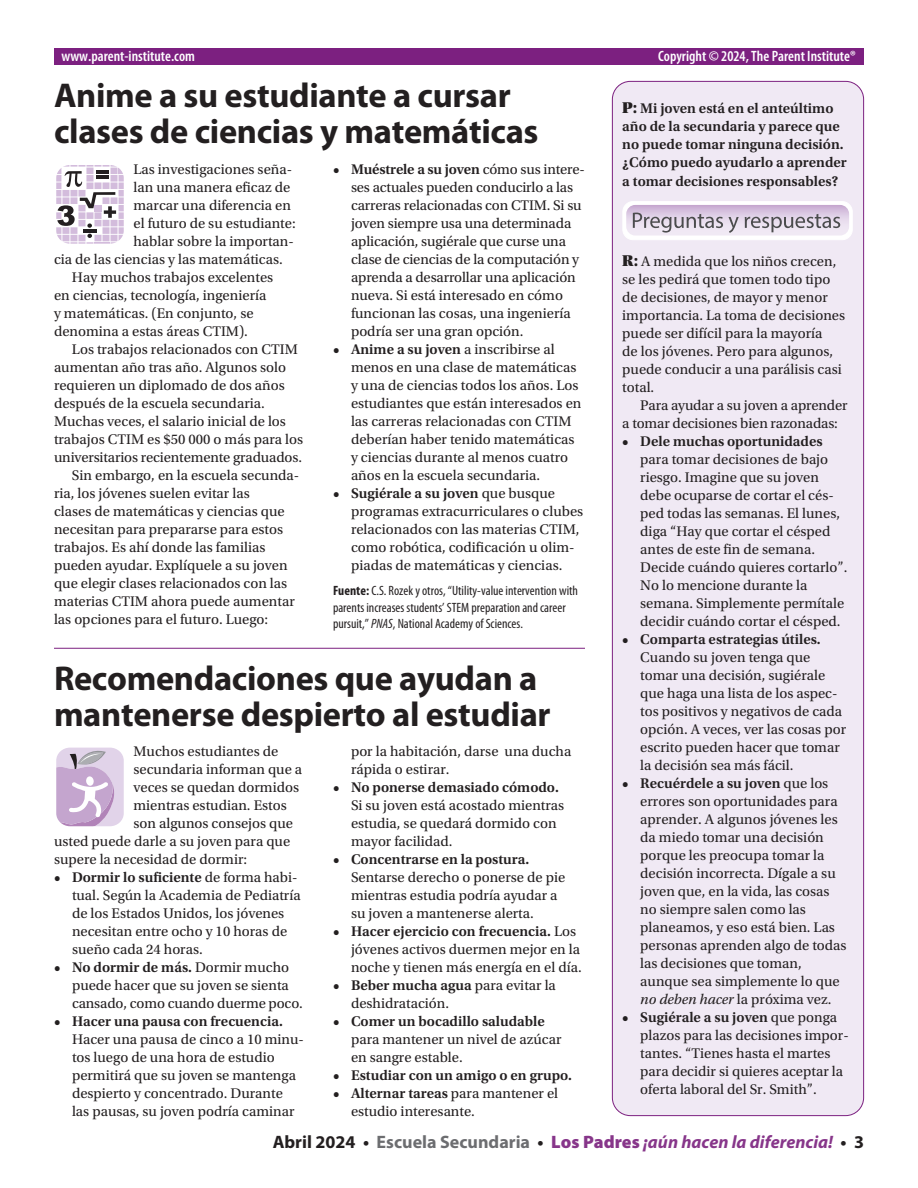
<style>
.page{position:relative;width:918px;height:1188px;background:#fff}
.page>*{position:absolute;margin:0;border:0;box-sizing:border-box;transform-origin:0 0}
.t1{font:700 34.5px/36px "Myriad Pro";letter-spacing:-.01em;color:#231f20}
.t2{font:italic 700 18px "Myriad Pro";color:#87368a}
.t3{font:600 condensed 15px "Myriad Pro";color:#fff}
.t4{font:14.7px/18px "Utopia Std";color:#231f20}
.t5{font:600 14.7px/18px "Utopia Std";color:#231f20}
.t6{font:condensed 13.5px/16.5px "Myriad Pro";color:#231f20}
.s1{font-weight:600}
.s2{font-weight:700}
.s3{font-style:italic}
.s4{font-family:"Utopia Std Black Headline";font-weight:400;font-size:16.5px}
.s5{font-family:"Utopia Std Black Headline";font-size:16.5px}
.s6{font-style:normal;color:#231f20}
.s7{font-style:normal;color:#6c6d70}
.s8{font-weight:900;font-style:normal}
</style>
<div class="page">
<div style="left:612px;top:81px;width:252px;height:1035px;background:#f0e9f4;border-radius:18px"></div>
<div style="left:54px;top:49px;width:810px;height:16px;background:#7c2080"></div>
<div style="left:623px;top:202px;width:229px;height:38px;background:#fff;border-radius:10px"></div>
<div style="left:622px;top:201px;width:231px;height:39px;border:1px solid #fff;border-radius:10px"></div>
<svg style="left:626px;top:205px;width:223px;height:31px;background:#cec1d3"></svg>
<svg style="left:56px;top:165px;width:68px;height:79px"></svg>
<svg style="left:56px;top:747px;width:68px;height:80px;background:#d2beda"></svg>
<hr style="left:54px;top:648px;width:531px;height:1px;background:#7c2080">
<p class="t3" style="left:62px;top:46px;width:135px">www.parent-institute.com</p>
<p class="t3" style="left:658px;top:46px;width:199px">Copyright © 2024, The Parent Institute®</p>
<h1 class="t1" style="left:54px;top:76px;width:486px">Anime a su estudiante a cursar clases de ciencias y matemáticas</h1>
<p class="t4" style="left:134px;top:160px;width:160px">Las investigaciones seña-</p>
<p class="t4" style="left:134px;top:178px;width:158px">lan una manera eficaz de</p>
<p class="t4" style="left:134px;top:196px;width:159px">marcar una diferencia en</p>
<p class="t4" style="left:134px;top:214px;width:164px">el futuro de su estudiante:</p>
<p class="t4" style="left:134px;top:232px;width:162px">hablar sobre la importan-</p>
<p class="t4" style="left:54px;top:250px;width:230px">cia de las ciencias y las matemáticas.</p>
<p class="t4" style="left:72px;top:268px;width:203px">Hay muchos trabajos excelentes</p>
<p class="t4" style="left:54px;top:286px;width:214px">en ciencias, tecnología, ingeniería</p>
<p class="t4" style="left:54px;top:304px;width:201px">y matemáticas. (En conjunto, se</p>
<p class="t4" style="left:54px;top:322px;width:195px">denomina a estas áreas CTIM).</p>
<p class="t4" style="left:72px;top:340px;width:227px">Los trabajos relacionados con CTIM</p>
<p class="t4" style="left:54px;top:358px;width:234px">aumentan año tras año. Algunos solo</p>
<p class="t4" style="left:54px;top:376px;width:232px">requieren un diplomado de dos años</p>
<p class="t4" style="left:54px;top:394px;width:212px">después de la escuela secundaria.</p>
<p class="t4" style="left:54px;top:412px;width:234px">Muchas veces, el salario inicial de los</p>
<p class="t4" style="left:54px;top:430px;width:251px">trabajos CTIM es $50 000 o más para los</p>
<p class="t4" style="left:54px;top:448px;width:250px">universitarios recientemente graduados.</p>
<p class="t4" style="left:72px;top:466px;width:229px">Sin embargo, en la escuela secunda-</p>
<p class="t4" style="left:54px;top:484px;width:197px">ria, los jóvenes suelen evitar las</p>
<p class="t4" style="left:54px;top:502px;width:232px">clases de matemáticas y ciencias que</p>
<p class="t4" style="left:54px;top:520px;width:231px">necesitan para prepararse para estos</p>
<p class="t4" style="left:54px;top:538px;width:213px">trabajos. Es ahí donde las familias</p>
<p class="t4" style="left:54px;top:556px;width:235px">pueden ayudar. Explíquele a su joven</p>
<p class="t4" style="left:54px;top:574px;width:235px">que elegir clases relacionados con las</p>
<p class="t4" style="left:54px;top:592px;width:242px">materias CTIM ahora puede aumentar</p>
<p class="t4" style="left:54px;top:610px;width:216px">las opciones para el futuro. Luego:</p>
<p class="t4" style="left:351px;top:160px;width:235px;text-indent:-18px"><span class="s1">• Muéstrele a su joven</span> cómo sus intere&shy;ses actuales pueden conducirlo a las carreras relacionadas con CTIM. Si su joven siempre usa una determinada aplicación, sugiérale que curse una clase de ciencias de la computación y aprenda a desarrollar una aplicación nueva. Si está interesado en cómo funcionan las cosas, una ingeniería podría ser una gran opción.</p>
<p class="t4" style="left:351px;top:340px;width:232px;text-indent:-18px"><span class="s1">• Anime a su joven</span> a inscribirse al menos en una clase de matemáticas y una de ciencias todos los años. Los estudiantes que están interesados en las carreras relacionadas con CTIM deberían haber tenido matemáticas y ciencias durante al menos cuatro años en la escuela secundaria.</p>
<p class="t4" style="left:351px;top:484px;width:234px;text-indent:-18px"><span class="s1">• Sugiérale a su joven</span> que busque programas extracurriculares o clubes relacionados con las materias CTIM, como robótica, codificación u olim&shy;piadas de matemáticas y ciencias.</p>
<p class="t6" style="left:333px;top:582px;width:247px"><span class="s2">Fuente:</span> C.S. Rozek y otros, “Utility-value intervention with parents increases students’ STEM preparation and career pursuit,” <span class="s3">PNAS</span>, National Academy of Sciences.</p>
<h1 class="t1" style="left:54px;top:659px;width:498px">Recomendaciones que ayudan a mantenerse despierto al estudiar</h1>
<p class="t4" style="left:134px;top:743px;width:146px">Muchos estudiantes de</p>
<p class="t4" style="left:134px;top:761px;width:170px">secundaria informan que a</p>
<p class="t4" style="left:134px;top:779px;width:167px">veces se quedan dormidos</p>
<p class="t4" style="left:134px;top:797px;width:155px">mientras estudian. Estos</p>
<p class="t4" style="left:134px;top:815px;width:161px">son algunos consejos que</p>
<p class="t4" style="left:54px;top:833px;width:238px">usted puede darle a su joven para que</p>
<p class="t4" style="left:54px;top:851px;width:195px">supere la necesidad de dormir:</p>
<p class="t4" style="left:72px;top:869px;width:230px;text-indent:-18px"><span class="s1">• Dormir lo suficiente</span> de forma habi&shy;tual. Según la Academia de Pediatría de los Estados Unidos, los jóvenes necesitan entre ocho y 10 horas de sueño cada 24 horas.</p>
<p class="t4" style="left:72px;top:959px;width:232px;text-indent:-18px"><span class="s1">• No dormir de más.</span> Dormir mucho puede hacer que su joven se sienta cansado, como cuando duerme poco.</p>
<p class="t5" style="left:54px;top:1013px;width:230px">• Hacer una pausa con frecuencia.</p>
<p class="t4" style="left:72px;top:1031px;width:234px">Hacer una pausa de cinco a 10 minu&shy;tos luego de una hora de estudio permitirá que su joven se mantenga despierto y concentrado. Durante<br>las pausas, su joven podría caminar</p>
<p class="t4" style="left:351px;top:743px;width:222px">por la habitación, darse una ducha rápida o estirar.</p>
<p class="t5" style="left:333px;top:779px;width:227px">• No ponerse demasiado cómodo.</p>
<p class="t4" style="left:351px;top:797px;width:215px">Si su joven está acostado mientras estudia, se quedará dormido con mayor facilidad.</p>
<p class="t5" style="left:333px;top:851px;width:198px">• Concentrarse en la postura.</p>
<p class="t4" style="left:351px;top:869px;width:216px">Sentarse derecho o ponerse de pie mientras estudia podría ayudar a su joven a mantenerse alerta.</p>
<p class="t4" style="left:351px;top:923px;width:232px;text-indent:-18px"><span class="s1">• Hacer ejercicio con frecuencia.</span> Los jóvenes activos duermen mejor en la noche y tienen más energía en el día.</p>
<p class="t4" style="left:351px;top:977px;width:206px;text-indent:-18px"><span class="s1">• Beber mucha agua</span> para evitar la deshidratación.</p>
<p class="t5" style="left:333px;top:1013px;width:213px">• Comer un bocadillo saludable</p>
<p class="t4" style="left:351px;top:1031px;width:212px">para mantener un nivel de azúcar en sangre estable.</p>
<p class="t5" style="left:333px;top:1067px;width:241px">• Estudiar con un amigo o en grupo.</p>
<p class="t4" style="left:351px;top:1085px;width:209px;text-indent:-18px"><span class="s1">• Alternar tareas</span> para mantener el estudio interesante.</p>
<p class="t5" style="left:622px;top:99px;width:226px"><span class="s4">P:</span> Mi joven está en el anteúltimo año de la secundaria y parece que no puede tomar ninguna decisión. ¿Cómo puedo ayudarlo a aprender</p>
<p class="t5" style="left:622px;top:173px;width:218px">a tomar decisiones responsables?</p>
<p class="t4" style="left:622px;top:252px;width:224px"><span class="s5">R:</span> A medida que los niños crecen, se les pedirá que tomen todo tipo de decisiones, de mayor y menor importancia. La toma de decisiones puede ser difícil para la mayoría<br>de los jóvenes. Pero para algunos, puede conducir a una parálisis casi total.</p>
<p class="t4" style="left:622px;top:396px;width:227px;text-indent:18px">Para ayudar a su joven a aprender a tomar decisiones bien razonadas:</p>
<p class="t5" style="left:622px;top:432px;width:202px">• Dele muchas oportunidades</p>
<p class="t4" style="left:640px;top:450px;width:209px">para tomar decisiones de bajo riesgo. Imagine que su joven debe ocuparse de cortar el cés&shy;ped todas las semanas. El lunes, diga “Hay que cortar el césped antes de este fin de semana.<br>Decide cuándo quieres cortarlo”.<br>No lo mencione durante la semana. Simplemente permítale decidir cuándo cortar el césped.</p>
<p class="t5" style="left:622px;top:630px;width:200px">• Comparta estrategias útiles.</p>
<p class="t4" style="left:640px;top:648px;width:207px">Cuando su joven tenga que tomar una decisión, sugiérale que haga una lista de los aspec&shy;tos positivos y negativos de cada opción. A veces, ver las cosas por escrito pueden hacer que tomar la decisión sea más fácil.</p>
<p class="t4" style="left:640px;top:774px;width:208px;text-indent:-18px"><span class="s1">• Recuérdele a su joven</span> que los errores son oportunidades para aprender. A algunos jóvenes les da miedo tomar una decisión porque les preocupa tomar la decisión incorrecta. Dígale a su joven que, en la vida, las cosas no siempre salen como las planeamos, y eso está bien. Las personas aprenden algo de todas las decisiones que toman, aunque sea simplemente lo que <span class="s3">no deben hacer</span> la próxima vez.</p>
<p class="t4" style="left:640px;top:1008px;width:210px;text-indent:-18px"><span class="s1">• Sugiérale a su joven</span> que ponga plazos para las decisiones impor&shy;tantes. “Tienes hasta el martes para decidir si quieres aceptar la oferta laboral del Sr. Smith”.</p>
<p class="t2" style="left:273px;top:1130px;width:593px"><span class="s6">Abril 2024 •</span> <span class="s7">Escuela Secundaria</span> <span class="s6">•</span> <span class="s8">Los Padres</span> ¡aún hacen la diferencia! <span class="s6">• 3</span></p>
</div>
